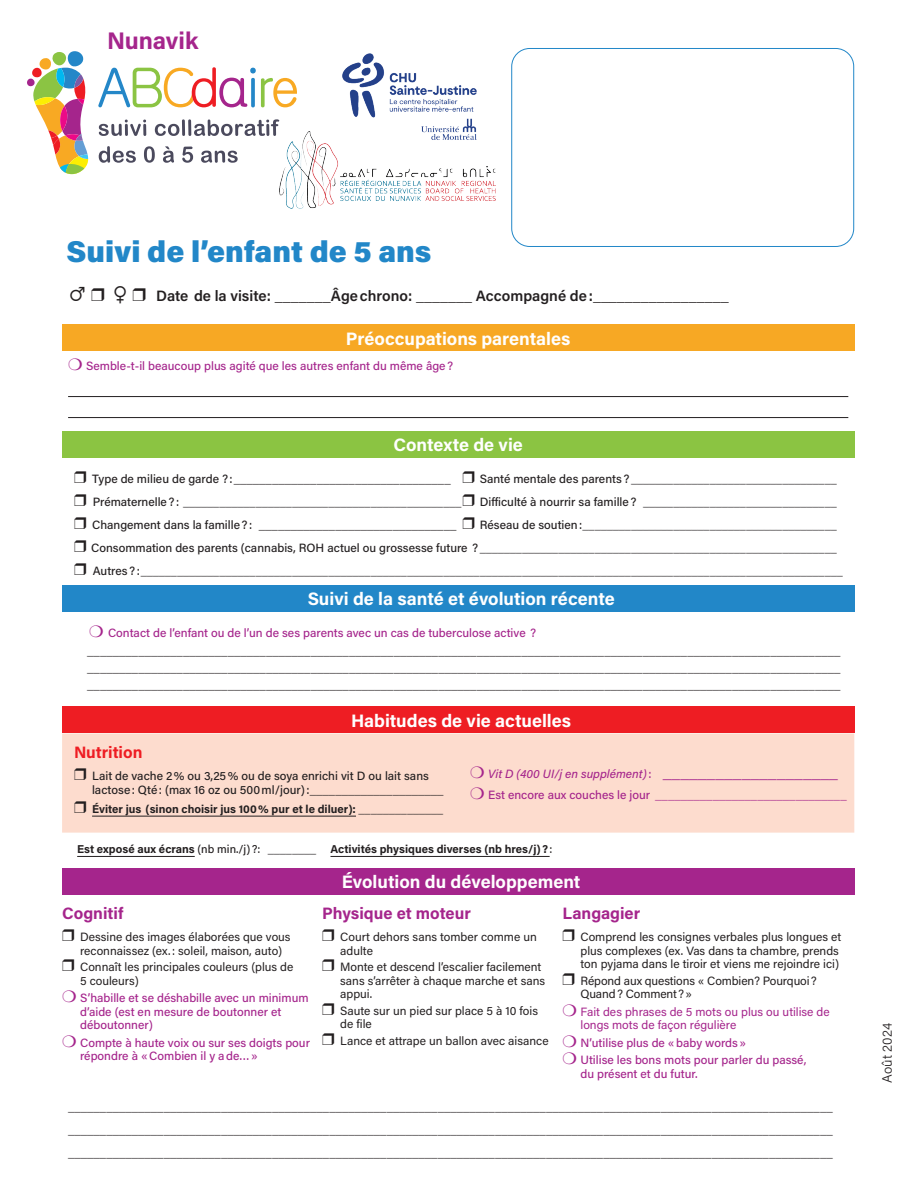
<style>
.page{position:relative;width:918px;height:1188px;background:#fff}
.page>*{position:absolute;margin:0;border:0;box-sizing:border-box;transform-origin:0 0}
.t1{font:900 30px "Acumin Pro";color:#2287c8}
.t2{font:700 24px "Acumin Pro";letter-spacing:-.005em;color:#a5258c}
.t3{font:700 18px "Acumin Pro";color:#fff}
.t4{font:700 16.5px "Acumin Pro";color:#a5258c}
.t5{font:700 16.5px "Acumin Pro";color:#ee1d23}
.t6{font:600 15px "Acumin Pro";color:#231f20}
.t7{font:300 13.5px "Acumin Pro";color:#231f20}
.t8{font:500 12px/23.4px "Acumin Pro";color:#231f20}
.t9{font:12px/13.5px "Acumin Pro";color:#231f20}
.t10{font:300 12px/17.4px "Acumin Pro";color:#231f20}
.t11{font:500 12px/13.5px "Acumin Pro";color:#a5258c}
.t12{font:300 12px/20.4px "Acumin Pro";color:#a5258c}
.t13{font:12px/13.5px "Acumin Pro";color:#a5258c}
.t14{font:500 11.4px "Acumin Pro";color:#231f20}
.t15{font:700 11.4px "Acumin Pro";color:#231f20}
.s1{font-weight:300}
.s2{font-size:11.4px}
.s3{font-size:12px}
.s4{color:#a5258c}
.s5{font-weight:500;color:#a5258c}
.s6{font-weight:500}
.s7{font-weight:500;font-style:italic}
.s8{font-weight:400;font-size:16.5px}
.s9{font-weight:700}
</style>
<div class="page">
<div style="left:62px;top:324px;width:792px;height:27px;background:#f7a824"></div>
<div style="left:62px;top:431px;width:792px;height:27px;background:#8bc442"></div>
<div style="left:62px;top:585px;width:792px;height:27px;background:#2287c8"></div>
<div style="left:62px;top:706px;width:792px;height:28px;background:#ee1d23"></div>
<div style="left:62px;top:734px;width:792px;height:99px;background:#fddcce"></div>
<div style="left:62px;top:868px;width:792px;height:27px;background:#a5258c"></div>
<hr style="left:68px;top:396px;width:780px;height:1px;background:#231f20">
<hr style="left:68px;top:417px;width:780px;height:1px;background:#231f20">
<hr style="left:92px;top:816px;width:264px;height:1px;background:#231f20">
<hr style="left:77px;top:856px;width:118px;height:1px;background:#231f20">
<hr style="left:330px;top:856px;width:220px;height:1px;background:#231f20">
<div style="left:511px;top:48px;width:343px;height:199px;border:1px solid #2287c8;border-radius:18px"></div>
<img style="left:280px;top:132px;width:216px;height:76px">
<svg style="left:98px;top:67px;width:199px;height:40px"></svg>
<svg style="left:27px;top:51px;width:61px;height:123px"></svg>
<svg style="left:99px;top:120px;width:47px;height:16px"></svg>
<svg style="left:155px;top:119px;width:124px;height:17px"></svg>
<svg style="left:99px;top:146px;width:37px;height:17px"></svg>
<svg style="left:144px;top:146px;width:11px;height:17px"></svg>
<svg style="left:163px;top:146px;width:11px;height:17px"></svg>
<svg style="left:182px;top:147px;width:11px;height:16px"></svg>
<svg style="left:201px;top:151px;width:37px;height:12px"></svg>
<img style="left:333px;top:53px;width:152px;height:95px">
<h2 class="t2" style="left:107px;top:24px;width:93px">Nunavik</h2>
<h1 class="t1" style="left:67px;top:230px;width:366px">Suivi de l’enfant de 5 ans</h1>
<p class="t6" style="left:68px;top:285px;width:662px">♂ ❒ ♀ ❒ Date de la visite: <span class="s1">_______</span>Âgechrono: <span class="s1">_______</span> Accompagné de:<span class="s1">_________________</span></p>
<h3 class="t3" style="left:346px;top:326px;width:226px">Préoccupations parentales</h3>
<p class="t11" style="left:68px;top:358px;width:387px">❍ Semble-t-il beaucoup plus agité que les autres enfant du même âge?</p>
<h3 class="t3" style="left:393px;top:432px;width:131px">Contexte de vie</h3>
<p class="t8" style="left:74px;top:466px;width:764px">❒ Type de milieu de garde ?:<span class="s1">__________________________________</span> ❒ Santé mentale des parents? <span class="s2">__________________________________</span></p>
<p class="t14" style="left:74px;top:494px;width:764px">❒ <span class="s3">Prématernelle?:</span> ______________________________________________❒ <span class="s3">Difficulté à nourrir sa famille?</span> ________________________________</p>
<p class="t8" style="left:74px;top:513px;width:764px;line-height:22.5px">❒ Changement dans la famille?: _______________________________ ❒ Réseau de soutien:<span class="s2">__________________________________________ </span>❒ Consommation des parents (cannabis, ROH actuel ou grossesse future ?<span class="s2">___________________________________________________________</span></p>
<p class="t14" style="left:74px;top:563px;width:770px">❒ <span class="s3">Autres?:</span>____________________________________________________________________________________________________________________</p>
<h3 class="t3" style="left:308px;top:586px;width:309px">Suivi de la santé et évolution récente</h3>
<p class="t10" style="left:87px;top:624px;width:755px"><span class="s4">❍</span> <span class="s5">Contact de l’enfant ou de l’un de ses parents avec un cas de tuberculose active ? </span>______________________________________________________________________________________________________________________ ______________________________________________________________________________________________________________________ ______________________________________________________________________________________________________________________</p>
<h3 class="t3" style="left:351px;top:708px;width:221px">Habitudes de vie actuelles</h3>
<h3 class="t5" style="left:74px;top:740px;width:70px">Nutrition</h3>
<p class="t8" style="left:92px;top:769px;width:353px;line-height:13.5px;text-indent:-18px">❒ Lait de vache 2% ou 3,25% ou de soya enrichi vit D ou lait sans lactose: Qté: (max 16 oz ou 500ml/jour):_____________________</p>
<p class="t15" style="left:74px;top:801px;width:371px">❒ Éviter jus (sinon choisir jus 100% pur et le diluer): <span class="s6">______________</span></p>
<p class="t12" style="left:470px;top:764px;width:378px">❍ <span class="s7">Vit D (400 UI/j en supplément)</span><span class="s6">:</span> <span class="s8">____________________ </span>❍ <span class="s6">Est encore aux couches le jour</span> ______________________________</p>
<p class="t14" style="left:77px;top:842px;width:241px"><span class="s9">Est exposé aux écrans</span> (nb min./j)?: ________</p>
<p class="t15" style="left:330px;top:841px;width:224px">Activités physiques diverses (nb hres/j)?<span class="s6">:</span></p>
<h3 class="t3" style="left:342px;top:869px;width:240px">Évolution du développement</h3>
<h3 class="t4" style="left:62px;top:901px;width:63px">Cognitif</h3>
<p class="t9" style="left:80px;top:930px;width:212px;text-indent:-18px">❒ Dessine des images élaborées que vous reconnaissez (ex. : soleil, maison, auto)</p>
<p class="t9" style="left:80px;top:960px;width:215px;text-indent:-18px">❒ Connaît les principales couleurs (plus de<br>5 couleurs)</p>
<p class="t11" style="left:80px;top:991px;width:230px;text-indent:-18px">❍ S’habille et se déshabille avec un minimum d’aide (est en mesure de boutonner et déboutonner)</p>
<p class="t11" style="left:80px;top:1035px;width:231px;text-indent:-18px">❍ Compte à haute voix ou sur ses doigts pour répondre à «Combien il y ade…»</p>
<h3 class="t4" style="left:562px;top:901px;width:79px">Langagier</h3>
<p class="t9" style="left:580px;top:930px;width:262px;text-indent:-18px">❒ Comprend les consignes verbales plus longues et plus complexes (ex. Vas dans ta chambre, prends ton pyjama dans le tiroir et viens me rejoindre ici)</p>
<p class="t9" style="left:580px;top:973px;width:238px;text-indent:-18px">❒ Répond aux questions « Combien? Pourquoi?<br>Quand? Comment?»</p>
<p class="t13" style="left:580px;top:1004px;width:251px;text-indent:-18px">❍ Fait des phrases de 5 mots ou plus ou utilise de longs mots de façon régulière</p>
<p class="t11" style="left:562px;top:1033px;width:246px;line-height:17.4px">❍ N’utilise plus de «baby words»<br>❍ Utilise les bons mots pour parler du passé,</p>
<p class="t11" style="left:581px;top:1066px;width:119px">du présent et du futur.</p>
<p class="t8" style="left:68px;top:1094px;width:766px;text-align:justify">________________________________________________________________________________________________________________________ ________________________________________________________________________________________________________________________ ________________________________________________________________________________________________________________________</p>
<h3 class="t4" style="left:322px;top:901px;width:150px">Physique et moteur</h3>
<p class="t9" style="left:340px;top:930px;width:198px;text-indent:-18px">❒ Court dehors sans tomber comme un adulte</p>
<p class="t9" style="left:340px;top:960px;width:207px;text-indent:-18px">❒ Monte et descend l’escalier facilement sans s’arrêter à chaque marche et sans appui.</p>
<p class="t9" style="left:340px;top:1003px;width:199px;text-indent:-18px">❒ Saute sur un pied sur place 5 à 10 fois de file</p>
<p class="t9" style="left:322px;top:1033px;width:228px">❒ Lance et attrape un ballon avec aisance</p>
<p class="t7" style="left:878px;top:1083px;width:61px;rotate:-90deg">Août 2024</p>
</div>
